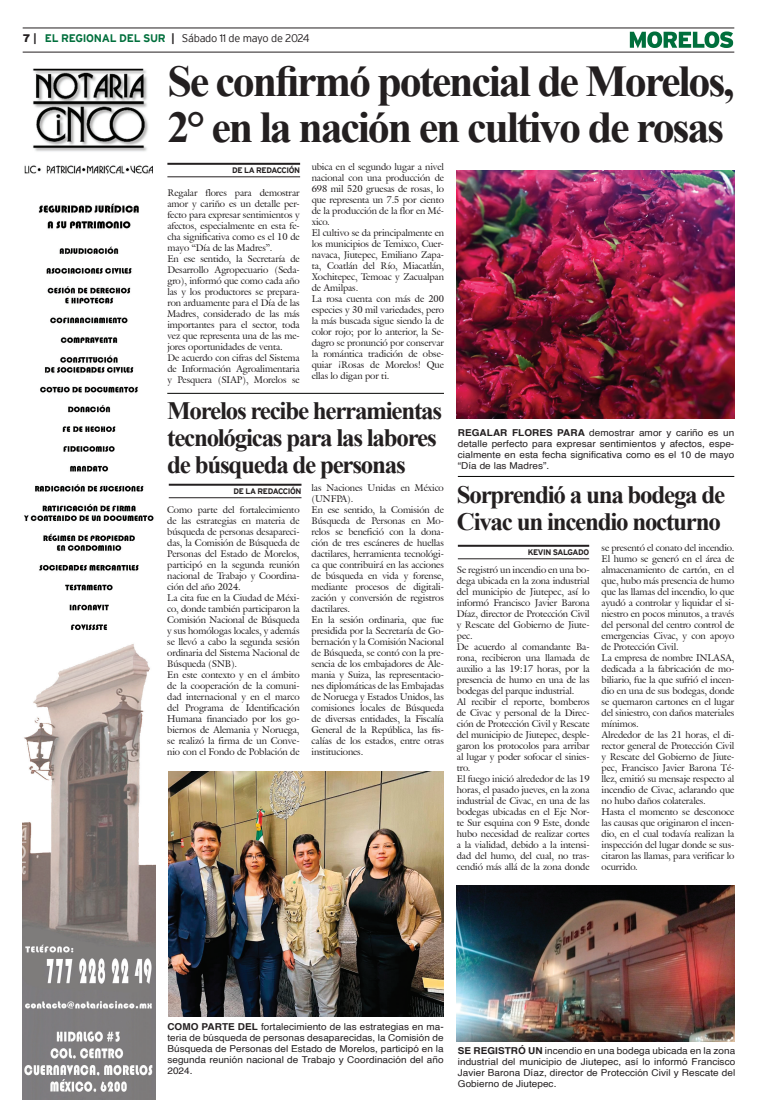
<style>
.page{position:relative;width:757px;height:1106px;background:#fff}
.page>*{position:absolute;margin:0;border:0;box-sizing:border-box;transform-origin:0 0}
.t1{font:700 44px/46px "Times New Roman";letter-spacing:-.05em;color:#231f20}
.t2{font:700 25px/27px "Times New Roman";letter-spacing:-.05em;color:#231f20}
.t3{font:300 11px "Interstate";letter-spacing:-.025em;color:#231f20}
.t4{font:9.5px/11px "Galliard IT Cby BT";letter-spacing:-.01em;color:#231f20}
.t5{font:9.5px/11px "Helvetica";letter-spacing:.005em;color:#231f20;text-align:justify;scale:1.05 1}
.t6{font:700 8px "Interstate";letter-spacing:-.05em;color:#231f20}
.s1{font-weight:900}
.s2{font-weight:700}
.s3{font-weight:700;color:#006f3c}
</style>
<div class="page">
<hr style="left:23px;top:28px;width:711px;height:1px;background:#231f20">
<hr style="left:23px;top:52px;width:711px;height:1px;background:#231f20">
<svg style="left:630px;top:31px;width:103px;height:17px"></svg>
<img style="left:23px;top:68px;width:132px;height:1031px">
<hr style="left:167px;top:163px;width:133px;height:2px;background:#231f20">
<hr style="left:167px;top:176px;width:133px;height:1px;background:#231f20">
<hr style="left:458px;top:545px;width:131px;height:2px;background:#231f20">
<hr style="left:458px;top:558px;width:131px;height:1px;background:#231f20">
<img style="left:457px;top:885px;width:277px;height:156px">
<img style="left:169px;top:771px;width:275px;height:245px">
<hr style="left:169px;top:484px;width:132px;height:2px;background:#231f20">
<hr style="left:169px;top:497px;width:132px;height:1px;background:#231f20">
<hr style="left:167px;top:393px;width:277px;height:1px;background:#040503">
<img style="left:457px;top:170px;width:277px;height:248px">
<hr style="left:458px;top:476px;width:276px;height:1px;background:#040503">
<p class="t3" style="left:23px;top:32px;width:288px"><span class="s1">7</span> <span class="s2">|</span> <span class="s3">EL REGIONAL DEL SUR</span> <span class="s2">|</span> Sábado 11 de mayo de 2024</p>
<h1 class="t1" style="left:167px;top:57px;width:568px">Se confirmó potencial de Morelos,<br>2° en la nación en cultivo de rosas</h1>
<p class="t6" style="left:232px;top:166px;width:69px">DE LA REDACCIÓN</p>
<p class="t4" style="left:312px;top:161px;width:134px">ubica en el segundo lugar a nivel nacional con una producción de<br>698 mil 520 gruesas de rosas, lo que representa un 7.5 por ciento de la producción de la flor en Mé&shy;xico.<br>El cultivo se da principalmente en los municipios de Temixco, Cuer&shy;navaca, Jiutepec, Emiliano Zapa&shy;ta, Coatlán del Río, Miacatlán,<br>Xochitepec, Temoac y Zacualpan de Amilpas.<br>La rosa cuenta con más de 200 especies y 30 mil variedades, pero la más buscada sigue siendo la de color rojo; por lo anterior, la Se&shy;dagro se pronunció por conservar la romántica tradición de obse&shy;quiar ¡Rosas de Morelos! Que ellas lo digan por ti.</p>
<p class="t4" style="left:167px;top:187px;width:134px">Regalar flores para demostrar amor y cariño es un detalle per&shy;fecto para expresar sentimientos y afectos, especialmente en esta fe&shy;cha significativa como es el 10 de mayo “Día de las Madres”.<br>En ese sentido, la Secretaría de<br>Desarrollo Agropecuario (Seda&shy;gro), informó que como cada año las y los productores se prepara&shy;ron arduamente para el Día de las<br>Madres, considerado de las más importantes para el sector, toda vez que representa una de las me&shy;jores oportunidades de venta.<br>De acuerdo con cifras del Sistema de Información Agroalimentaria y Pesquera (SIAP), Morelos se</p>
<h2 class="t2" style="left:167px;top:397px;width:276px">Morelos recibe herramientas tecnológicas para las labores de búsqueda de personas</h2>
<p class="t6" style="left:234px;top:487px;width:69px">DE LA REDACCIÓN</p>
<p class="t4" style="left:167px;top:504px;width:134px">Como parte del fortalecimiento de las estrategias en materia de búsqueda de personas desapareci&shy;das, la Comisión de Búsqueda de<br>Personas del Estado de Morelos, participó en la segunda reunión nacional de Trabajo y Coordina&shy;ción del año 2024.<br>La cita fue en la Ciudad de Méxi&shy;co, donde también participaron la<br>Comisión Nacional de Búsqueda y sus homólogas locales, y además se llevó a cabo la segunda sesión ordinaria del Sistema Nacional de<br>Búsqueda (SNB).<br>En este contexto y en el ámbito de la cooperación de la comuni&shy;dad internacional y en el marco del Programa de Identificación<br>Humana financiado por los go&shy;biernos de Alemania y Noruega, se realizó la firma de un Conve&shy;nio con el Fondo de Población de</p>
<p class="t4" style="left:312px;top:482px;width:134px">las Naciones Unidas en México (UNFPA).<br>En ese sentido, la Comisión de<br>Búsqueda de Personas en Mo&shy;relos se benefició con la dona&shy;ción de tres escáneres de huellas dactilares, herramienta tecnológi&shy;ca que contribuirá en las acciones de búsqueda en vida y forense, mediante procesos de digitali&shy;zación y conversión de registros dactilares.<br>En la sesión ordinaria, que fue presidida por la Secretaría de Go&shy;bernación y la Comisión Nacional de Búsqueda, se contó con la pre&shy;sencia de los embajadores de Ale&shy;mania y Suiza, las representacio&shy;nes diplomáticas de las Embajadas de Noruega y Estados Unidos, las comisiones locales de Búsqueda de diversas entidades, la Fiscalía<br>General de la República, las fis&shy;calías de los estados, entre otras instituciones.</p>
<p class="t5" style="left:458px;top:427px;width:265px"><span class="s2">REGALAR FLORES PARA</span> demostrar amor y cariño es un detalle perfecto para expresar sentimientos y afectos, espe&shy;cialmente en esta fecha significativa como es el 10 de mayo “Día de las Madres”.</p>
<h2 class="t2" style="left:457px;top:480px;width:270px">Sorprendió a una bodega de<br>Civac un incendio nocturno</h2>
<p class="t6" style="left:528px;top:548px;width:63px">KEVIN SALGADO</p>
<p class="t4" style="left:601px;top:542px;width:134px">se presentó el conato del incendio.<br>El humo se generó en el área de almacenamiento de cartón, en el que, hubo más presencia de humo que las llamas del incendio, lo que ayudó a controlar y liquidar el si&shy;niestro en pocos minutos, a través del personal del centro control de emergencias Civac, y con apoyo de Protección Civil.<br>La empresa de nombre INLASA, dedicada a la fabricación de mo&shy;biliario, fue la que sufrió el incen&shy;dio en una de sus bodegas, donde se quemaron cartones en el lugar del siniestro, con daños materiales mínimos.<br>Alrededor de las 21 horas, el di&shy;rector general de Protección Civil y Rescate del Gobierno de Jiute&shy;pec, Francisco Javier Barona Té&shy;llez, emitió su mensaje respecto al incendio de Civac, aclarando que no hubo daños colaterales.<br>Hasta el momento se desconoce las causas que originaron el incen&shy;dio, en el cual todavía realizan la inspección del lugar donde se sus&shy;citaron las llamas, para verificar lo ocurrido.</p>
<p class="t4" style="left:457px;top:564px;width:134px">Se registró un incendio en una bo&shy;dega ubicada en la zona industrial del municipio de Jiutepec, así lo informó Francisco Javier Barona<br>Díaz, director de Protección Civil y Rescate del Gobierno de Jiute&shy;pec.<br>De acuerdo al comandante Ba&shy;rona, recibieron una llamada de auxilio a las 19:17 horas, por la presencia de humo en una de las bodegas del parque industrial.<br>Al recibir el reporte, bomberos de Civac y personal de la Direc&shy;ción de Protección Civil y Rescate del municipio de Jiutepec, desple&shy;garon los protocolos para arribar al lugar y poder sofocar el sinies&shy;tro.<br>El fuego inició alrededor de las 19 horas, el pasado jueves, en la zona industrial de Civac, en una de las bodegas ubicadas en el Eje Nor&shy;te Sur esquina con 9 Este, donde hubo necesidad de realizar cortes a la vialidad, debido a la intensi&shy;dad del humo, del cual, no tras&shy;cendió más allá de la zona donde</p>
<p class="t5" style="left:167px;top:1021px;width:265px"><span class="s2">COMO PARTE DEL</span> fortalecimiento de las estrategias en ma&shy;teria de búsqueda de personas desaparecidas, la Comisión de Búsqueda de Personas del Estado de Morelos, participó en la segunda reunión nacional de Trabajo y Coordinación del año 2024.</p>
<p class="t5" style="left:458px;top:1045px;width:266px"><span class="s2">SE REGISTRÓ UN</span> incendio en una bodega ubicada en la zona industrial del municipio de Jiutepec, así lo informó Francisco Javier Barona Díaz, director de Protección Civil y Rescate del Gobierno de Jiutepec.</p>
</div>
